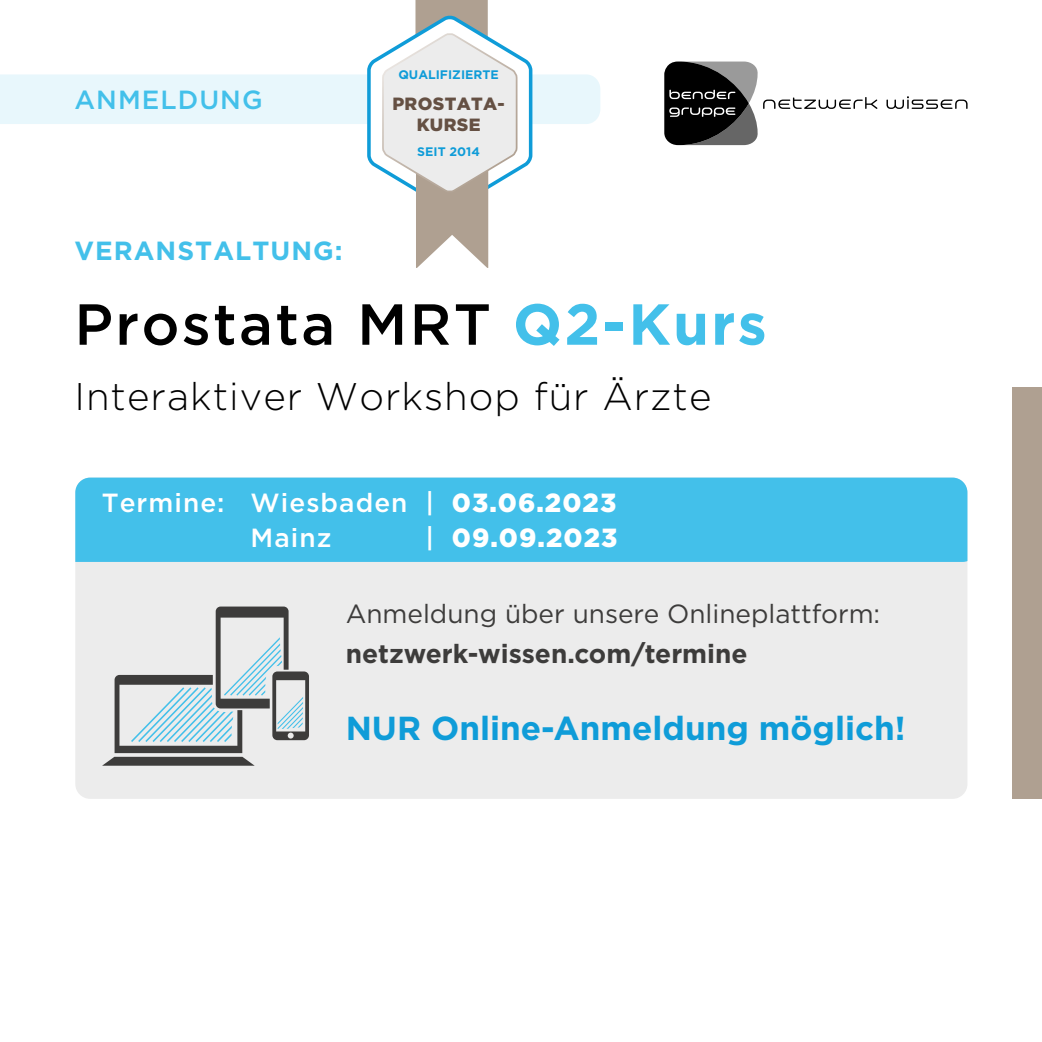
<style>
.page{position:relative;width:1042px;height:1042px;background:#fff}
.page>*{position:absolute;margin:0;border:0;box-sizing:border-box;transform-origin:0 0}
.t1{font:500 57.75px "Gotham";letter-spacing:.04em;color:#000}
.t2{font:300 38.5px "Gotham";letter-spacing:.025em;color:#000}
.t3{font:700 33.25px "Gotham";color:#0f9cd8}
.t4{font:26.25px "Gotham";color:#3d3c3b}
.t5{font:500 26.25px/35px "Gotham";letter-spacing:.04em;color:#fff}
.t6{font:700 26.25px "Gotham";color:#3d3c3b}
.t7{font:700 26.25px "Gotham";letter-spacing:.04em;color:#43c0ea}
.t8{font:900 26.25px "Gotham";letter-spacing:.04em;color:#fff}
.t9{font:500 26.25px "Gotham";letter-spacing:.04em;color:#43c0ea}
.t10{font:900 17.68px/21.2px "Gotham";letter-spacing:.02em;color:#655043;text-align:center}
.t11{font:700 12.42px "Gotham";color:#0f9cd8}
.s1{font-weight:700;color:#43c0ea}
.s2{font-weight:900}
.s3{font-weight:500}
</style>
<div class="page">
<div style="left:1012px;top:387px;width:30px;height:412px;background:#afa091"></div>
<svg style="left:0;top:0;width:600px;height:268px"></svg>
<svg style="left:763px;top:97px;width:114px;height:12px"></svg>
<svg style="left:886px;top:96px;width:81px;height:13px"></svg>
<svg style="left:664px;top:62px;width:93px;height:83px;background:#3b3b3b"></svg>
<div style="left:703px;top:109px;width:8px;height:5px;background:#000;border-radius:2px"></div>
<div style="left:75px;top:477px;width:892px;height:322px;background:#ececec;border-radius:15px"></div>
<div style="left:75px;top:477px;width:892px;height:85px;background:#43c0ea"></div>
<svg style="left:102px;top:606px;width:207px;height:160px"></svg>
<p class="t9" style="left:74px;top:83px;width:190px">ANMELDUNG</p>
<p class="t7" style="left:74px;top:233px;width:270px">VERANSTALTUNG:</p>
<p class="t11" style="left:398px;top:66px;width:102px">QUALIFIZIERTE</p>
<p class="t10" style="left:392px;top:93px;width:114px">PROSTATA-<br>KURSE</p>
<p class="t11" style="left:417px;top:144px;width:64px">SEIT 2014</p>
<h1 class="t1" style="left:74px;top:286px;width:694px">Prostata MRT <span class="s1">Q2-Kurs</span></h1>
<h2 class="t2" style="left:74px;top:371px;width:638px">Interaktiver Workshop für Ärzte</h2>
<p class="t5" style="left:251px;top:485px;width:367px;text-indent:-149px">Termine: Wiesbaden | <span class="s2">03.06.2023<br></span>Mainz</p>
<p class="t8" style="left:425px;top:519px;width:193px"><span class="s3">|</span> 09.09.2023</p>
<p class="t4" style="left:346px;top:597px;width:536px">Anmeldung über unsere Onlineplattform:</p>
<p class="t6" style="left:346px;top:636px;width:403px">netzwerk-wissen.com/termine</p>
<p class="t3" style="left:346px;top:706px;width:561px">NUR Online-Anmeldung möglich!</p>
</div>
